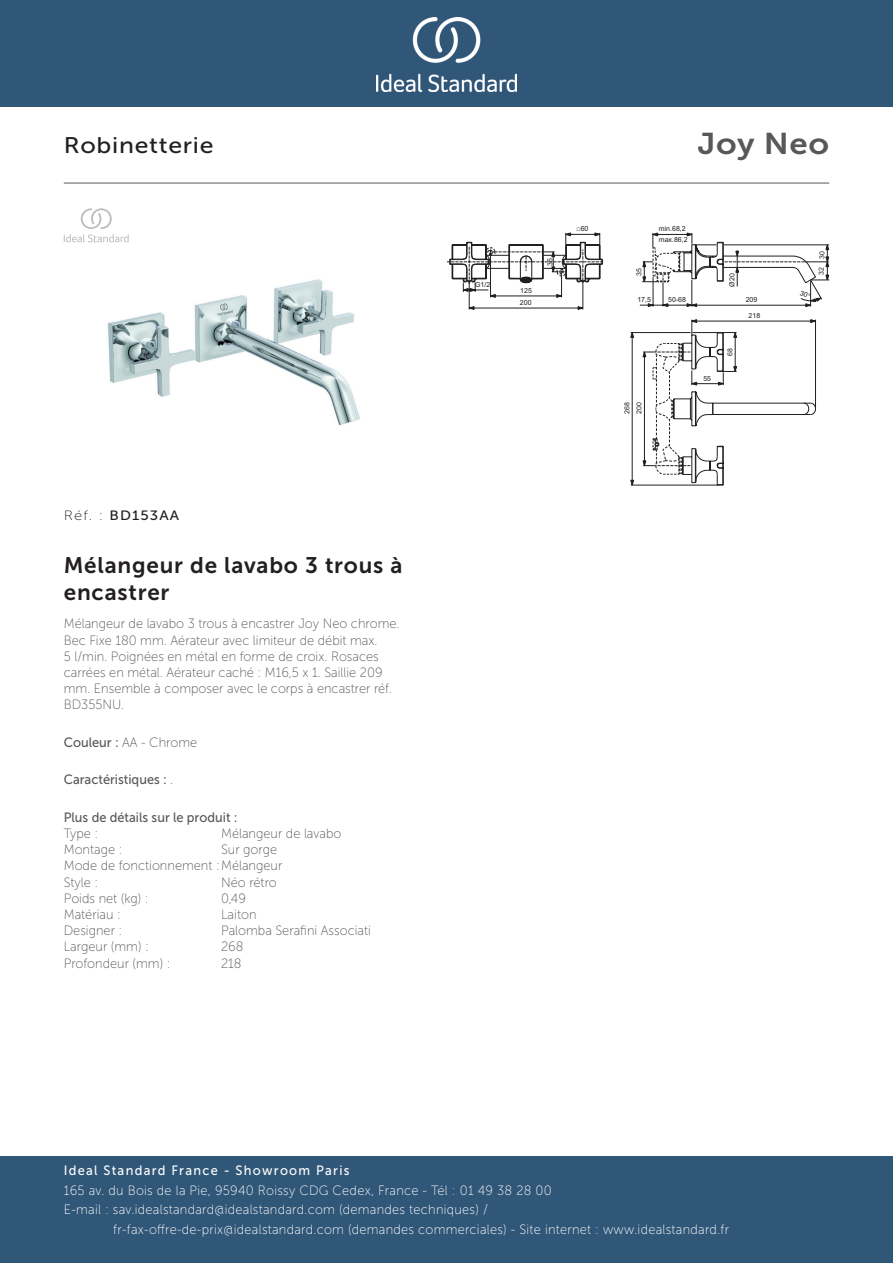
<style>
.page{position:relative;width:893px;height:1263px;background:#fff}
.page>*{position:absolute;margin:0;border:0;box-sizing:border-box;transform-origin:0 0}
._001_Produkttyp{font:30px "Museo Sans 700";letter-spacing:.02em;color:#57585a;scale:1.1 1}
.Article_Name{font:22.5px/27px "Museo Sans 700";letter-spacing:.035em;color:#231f20}
.t1{font:22.5px "Museo Sans 500";letter-spacing:.03em;color:#231f20;scale:1.1 1}
.Marketing_Descriptio{font:13.5px/16.2px "Museo Sans 100";color:#57585a;scale:.95 1}
.t2{font:13.5px/19.5px "Museo Sans 100";letter-spacing:.02em;color:#fff;scale:.95 1}
.Features{font:13.5px "Museo Sans 500";color:#57585a;scale:.95 1}
.t3{font:13.5px "Museo Sans 500";letter-spacing:.1em;color:#fff;scale:.95 1}
.Designer{font:13.5px "Museo Sans 100";color:#57585a;scale:.95 1}
.Operation_Type{font:13.5px "Museo Sans 100";color:#57585a;scale:.95 1}
.Type{font:13.5px "Museo Sans 100";color:#57585a;scale:.95 1}
.Depth__mm{font:13.5px "Museo Sans 100";color:#57585a;scale:.95 1}
.Colour{font:13.5px "Museo Sans 100";color:#57585a;scale:.95 1}
.Net_Weight__kg{font:13.5px "Museo Sans 100";color:#57585a;scale:.95 1}
.Mounting{font:13.5px "Museo Sans 100";color:#57585a;scale:.95 1}
.Material{font:13.5px "Museo Sans 100";color:#57585a;scale:.95 1}
.Width__mm{font:13.5px "Museo Sans 100";color:#57585a;scale:.95 1}
.Style{font:13.5px "Museo Sans 100";color:#57585a;scale:.95 1}
.t4{font:13.5px "Museo Sans 500";letter-spacing:.075em;color:#231f20;scale:1.1 1}
.t5{font:7.05px/12.1px "Arial";color:#231f20}
.s1{font-family:"Museo Sans 100"}
.s2{font-family:"Museo Sans 500"}
</style>
<div class="page">
<div style="left:0;top:1157px;width:893px;height:106px;background:#305678"></div>
<div style="left:0;top:0;width:893px;height:107px;background:#305678"></div>
<img style="left:376px;top:18px;width:141px;height:73px">
<hr style="left:64px;top:183px;width:765px;height:1px;background:#57585a">
<img style="left:107px;top:242px;width:253px;height:184px">
<svg style="left:446px;top:233px;width:157px;height:77px"></svg>
<svg style="left:64px;top:208px;width:65px;height:34px"></svg>
<svg style="left:630px;top:233px;width:199px;height:252px"></svg>
<p class="t1" style="left:64px;top:133px;width:138px">Robinetterie</p>
<p class="_001_Produkttyp" style="left:697px;top:127px;width:121px">Joy Neo</p>
<p class="t4" style="left:64px;top:508px;width:106px"><span class="s1">Réf. :</span> BD153AA</p>
<p class="Article_Name" style="left:64px;top:551px;width:340px">Mélangeur de lavabo 3 trous à encastrer</p>
<p class="Marketing_Descriptio" style="left:64px;top:616px;width:355px">Mélangeur de lavabo 3 trous à encastrer Joy Neo chrome.<br>Bec Fixe 180 mm. Aérateur avec limiteur de débit max.<br>5 l/min. Poignées en métal en forme de croix. Rosaces carrées en métal. Aérateur caché : M16,5 x 1. Saillie 209 mm. Ensemble à composer avec le corps à encastrer réf.<br>BD355NU.</p>
<p class="Colour" style="left:64px;top:735px;width:142px"><span class="s2">Couleur :</span> AA - Chrome</p>
<p class="Features" style="left:64px;top:772px;width:117px">Caractéristiques : <span class="s1">.</span></p>
<p class="Features" style="left:64px;top:810px;width:184px">Plus de détails sur le produit :</p>
<p class="Type" style="left:64px;top:826px;width:38px">Type :</p>
<p class="Type" style="left:221px;top:826px;width:128px">Mélangeur de lavabo</p>
<p class="Mounting" style="left:64px;top:842px;width:63px">Montage :</p>
<p class="Mounting" style="left:221px;top:842px;width:61px">Sur gorge</p>
<p class="Operation_Type" style="left:64px;top:859px;width:232px">Mode de fonctionnement :Mélangeur</p>
<p class="Style" style="left:64px;top:875px;width:38px">Style :</p>
<p class="Style" style="left:221px;top:875px;width:60px">Néo rétro</p>
<p class="Net_Weight__kg" style="left:64px;top:891px;width:91px">Poids net (kg) :</p>
<p class="Net_Weight__kg" style="left:221px;top:891px;width:28px">0,49</p>
<p class="Material" style="left:64px;top:907px;width:62px">Matériau :</p>
<p class="Material" style="left:221px;top:907px;width:39px">Laiton</p>
<p class="Designer" style="left:64px;top:923px;width:63px">Designer :</p>
<p class="Designer" style="left:221px;top:923px;width:159px">Palomba Serafini Associati</p>
<p class="Width__mm" style="left:64px;top:940px;width:91px">Largeur (mm) :</p>
<p class="Width__mm" style="left:221px;top:940px;width:25px">268</p>
<p class="Depth__mm" style="left:64px;top:956px;width:114px">Profondeur (mm) :</p>
<p class="Depth__mm" style="left:221px;top:956px;width:23px">218</p>
<p class="t5" style="left:475px;top:279px;width:17px">G1/2</p>
<p class="t5" style="left:520px;top:285px;width:13px">125</p>
<p class="t5" style="left:520px;top:297px;width:13px">200</p>
<p class="t5" style="left:544px;top:266px;width:9px;rotate:-90deg">35</p>
<p class="t5" style="left:576px;top:223px;width:14px">□60</p>
<p class="t5" style="left:633px;top:276px;width:9px;rotate:-90deg">35</p>
<p class="t5" style="left:659px;top:224px;width:30px;line-height:10.2px">min.68,2 max.86,2</p>
<p class="t5" style="left:637px;top:294px;width:15px">17,5</p>
<p class="t5" style="left:668px;top:294px;width:19px">50-68</p>
<p class="t5" style="left:621px;top:414px;width:14px;rotate:-90deg">268<br>200</p>
<p class="t5" style="left:703px;top:372px;width:9px">55</p>
<p class="t5" style="left:726px;top:287px;width:15px;rotate:-90deg">Ø20</p>
<p class="t5" style="left:746px;top:294px;width:13px">209</p>
<p class="t5" style="left:749px;top:310px;width:13px">218</p>
<p class="t5" style="left:724px;top:356px;width:9px;rotate:-90deg">68</p>
<p class="t5" style="left:816px;top:258px;width:9px;rotate:-90deg">30</p>
<p class="t5" style="left:815px;top:275px;width:9px;rotate:-90deg">32</p>
<p class="t3" style="left:64px;top:1163px;width:302px">Ideal Standard France - Showroom Paris</p>
<p class="t2" style="left:64px;top:1180px;width:515px">165 av. du Bois de la Pie, 95940 Roissy CDG Cedex, France - Tél : 01 49 38 28 00<br>E-mail : sav.idealstandard@idealstandard.com (demandes techniques) /</p>
<p class="t2" style="left:113px;top:1219px;width:650px">fr-fax-offre-de-prix@idealstandard.com (demandes commerciales) - Site internet : www.idealstandard.fr</p>
</div>
